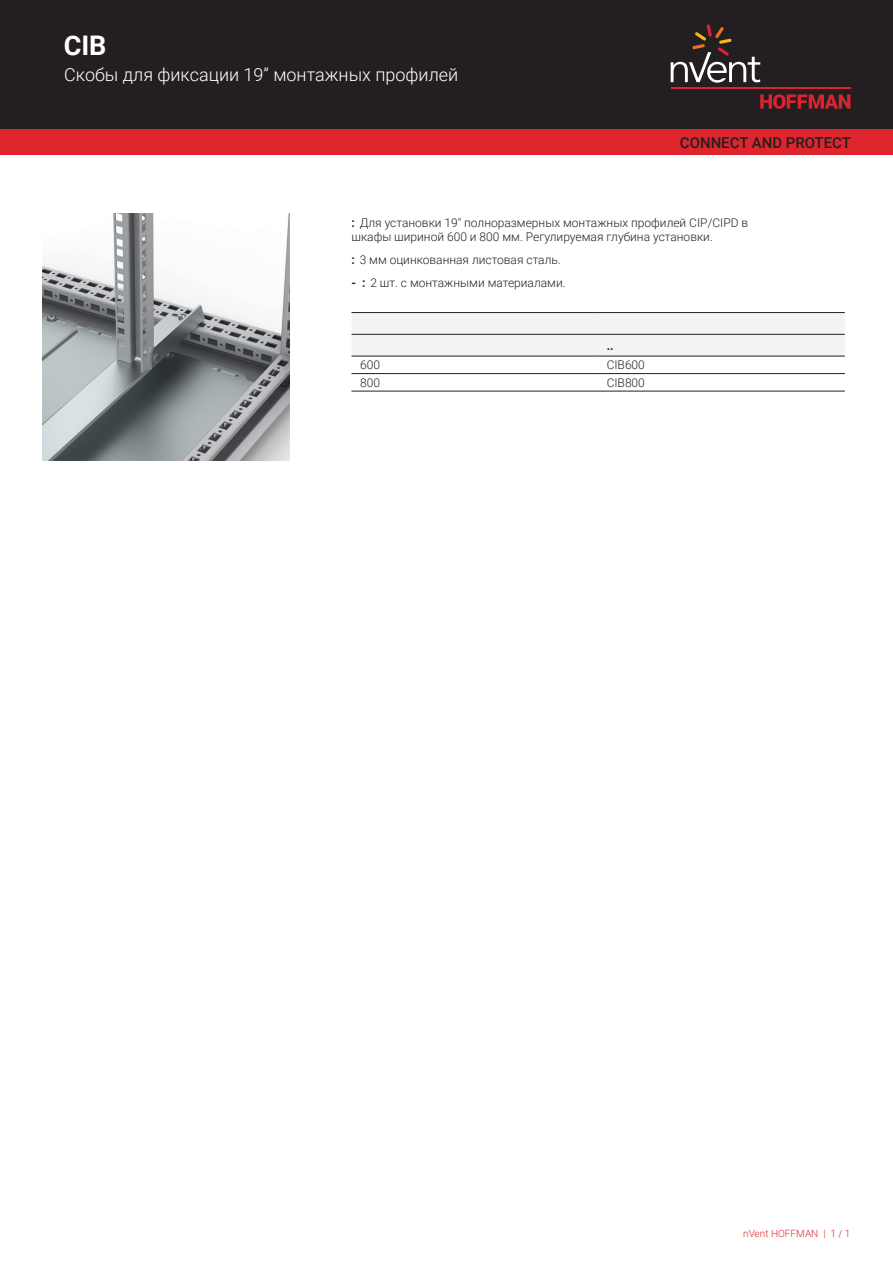
<style>
.page{position:relative;width:893px;height:1263px;background:#fff}
.page>*{position:absolute;margin:0;border:0;box-sizing:border-box;transform-origin:0 0}
.t1{font:700 27px "Roboto";color:#fff}
.t2{font:300 18px "Roboto";color:#fff}
.t3{font:500 15px "Roboto";color:#231f20}
.t4{font:300 12px/14.4px "Roboto";color:#231f20}
.t5{font:700 12px "Roboto";color:#231f20}
.t6{font:300 10.05px "Roboto";color:#de252e}
.s1{font-weight:700}
</style>
<div class="page">
<div style="left:0;top:0;width:893px;height:129px;background:#231f20"></div>
<svg style="left:760px;top:94px;width:90px;height:15px"></svg>
<hr style="left:671px;top:88px;width:179px;height:1px;background:#db2230">
<svg style="left:671px;top:24px;width:89px;height:59px"></svg>
<div style="left:0;top:129px;width:893px;height:26px;background:#de252e"></div>
<svg style="left:351px;top:313px;width:494px;height:43px"></svg>
<hr style="left:351px;top:312px;width:247px;height:1px;background:#231f20">
<hr style="left:598px;top:312px;width:247px;height:1px;background:#231f20">
<hr style="left:351px;top:373px;width:247px;height:1px;background:#231f20">
<hr style="left:598px;top:373px;width:247px;height:1px;background:#231f20">
<hr style="left:351px;top:391px;width:247px;height:1px;background:#231f20">
<hr style="left:598px;top:391px;width:247px;height:1px;background:#231f20">
<hr style="left:351px;top:334px;width:247px;height:1px;background:#231f20">
<hr style="left:598px;top:334px;width:247px;height:1px;background:#231f20">
<hr style="left:351px;top:356px;width:247px;height:1px;background:#231f20">
<hr style="left:598px;top:356px;width:247px;height:1px;background:#231f20">
<img style="left:43px;top:213px;width:246px;height:247px">
<h1 class="t1" style="left:64px;top:27px;width:44px">CIB</h1>
<h2 class="t2" style="left:64px;top:62px;width:396px">Скобы для фиксации 19” монтажных профилей</h2>
<p class="t3" style="left:680px;top:132px;width:173px">CONNECT AND PROTECT</p>
<p class="t4" style="left:351px;top:215px;width:398px"><span class="s1">:</span> Для установки 19" полноразмерных монтажных профилей CIP/CIPD в шкафы шириной 600 и 800 мм. Регулируемая глубина установки.</p>
<p class="t4" style="left:351px;top:252px;width:211px"><span class="s1">:</span> 3 мм оцинкованная листовая сталь.</p>
<p class="t4" style="left:351px;top:275px;width:216px"><span class="s1">- :</span> 2 шт. с монтажными материалами.</p>
<p class="t5" style="left:607px;top:337px;width:8px">..</p>
<p class="t4" style="left:360px;top:357px;width:21px">600</p>
<p class="t4" style="left:607px;top:357px;width:40px">CIB600</p>
<p class="t4" style="left:360px;top:375px;width:21px">800</p>
<p class="t4" style="left:607px;top:375px;width:40px">CIB800</p>
<p class="t6" style="left:743px;top:1226px;width:109px">nVent HOFFMAN | 1 / 1</p>
</div>
